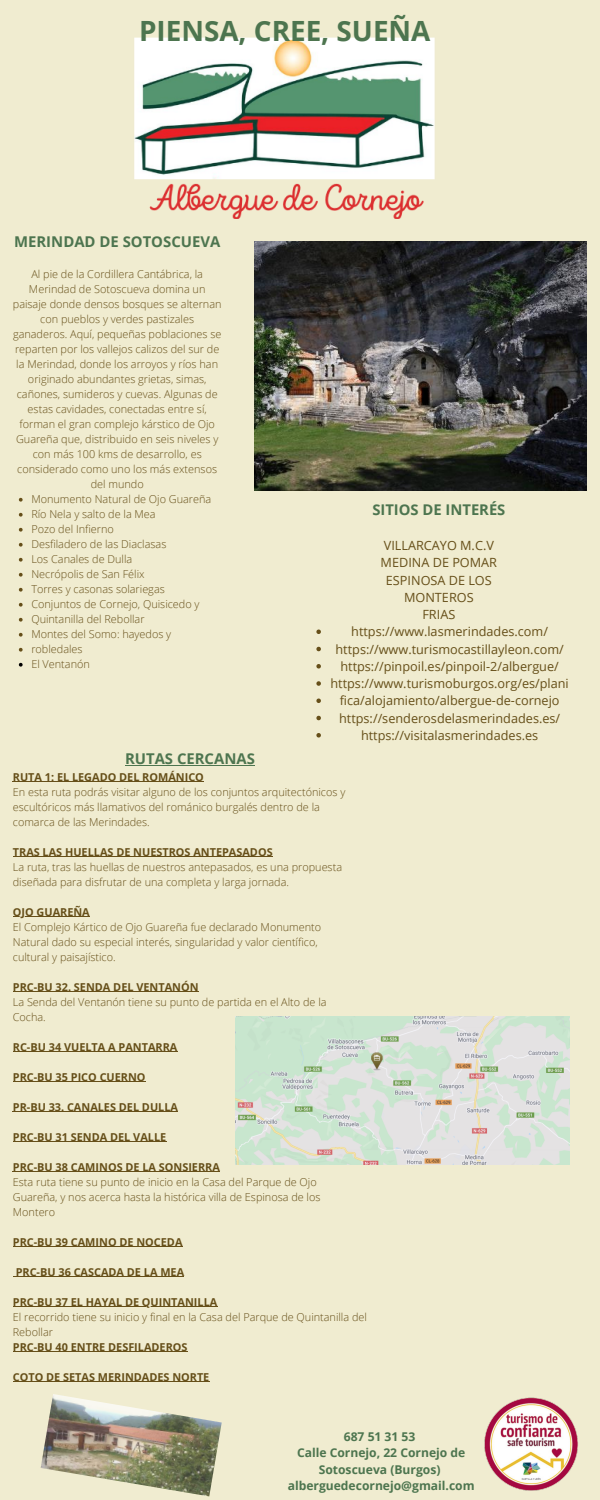
<style>
.page{position:relative;width:600px;height:1500px;background:#f0ecd0}
.page>*{position:absolute;margin:0;border:0;box-sizing:border-box;transform-origin:0 0}
.t1{font:700 27.9px "Open Sans";color:#4d754f}
.t2{font:700 14.9px "Open Sans";color:#4d754f}
.t3{font:700 14.8px "Open Sans";color:#4d754f}
.t4{font:12.7px "Open Sans";color:#664f19}
.t5{font:700 12.1px/16.5px "Open Sans";color:#4d754f;text-align:center}
.t6{font:300 10.9px "Open Sans";color:#664f19}
.t7{font:700 10.9px "Open Sans";color:#664f19}
</style>
<div class="page">
<img style="left:134px;top:37px;width:301px;height:182px">
<img style="left:484px;top:1397px;width:94px;height:94px">
<img style="left:41px;top:1394px;width:181px;height:102px">
<img style="left:255px;top:241px;width:332px;height:249px">
<svg style="left:19px;top:498px;width:4px;height:4px"></svg>
<svg style="left:19px;top:513px;width:4px;height:4px"></svg>
<svg style="left:19px;top:528px;width:4px;height:4px"></svg>
<svg style="left:19px;top:543px;width:4px;height:4px"></svg>
<svg style="left:19px;top:558px;width:4px;height:4px"></svg>
<svg style="left:19px;top:573px;width:4px;height:4px"></svg>
<svg style="left:19px;top:588px;width:4px;height:4px"></svg>
<svg style="left:19px;top:603px;width:4px;height:4px"></svg>
<svg style="left:19px;top:618px;width:4px;height:4px"></svg>
<svg style="left:19px;top:633px;width:4px;height:4px"></svg>
<svg style="left:19px;top:648px;width:4px;height:4px"></svg>
<svg style="left:19px;top:663px;width:4px;height:4px"></svg>
<hr style="left:125px;top:765px;width:130px;height:1px;background:#4d754f">
<hr style="left:13px;top:782px;width:191px;height:1px;background:#664f19">
<hr style="left:13px;top:857px;width:260px;height:1px;background:#664f19">
<hr style="left:13px;top:917px;width:77px;height:1px;background:#664f19">
<hr style="left:13px;top:992px;width:186px;height:1px;background:#664f19">
<hr style="left:13px;top:1052px;width:164px;height:1px;background:#664f19">
<hr style="left:13px;top:1082px;width:133px;height:1px;background:#664f19">
<hr style="left:13px;top:1112px;width:165px;height:1px;background:#664f19">
<hr style="left:13px;top:1142px;width:153px;height:1px;background:#664f19">
<hr style="left:13px;top:1172px;width:207px;height:1px;background:#664f19">
<hr style="left:13px;top:1247px;width:170px;height:1px;background:#664f19">
<hr style="left:16px;top:1277px;width:168px;height:1px;background:#664f19">
<hr style="left:13px;top:1307px;width:204px;height:1px;background:#664f19">
<hr style="left:13px;top:1352px;width:175px;height:1px;background:#664f19">
<hr style="left:13px;top:1382px;width:196px;height:1px;background:#664f19">
<img style="left:235px;top:1017px;width:334px;height:147px">
<svg style="left:316px;top:630px;width:5px;height:4px"></svg>
<svg style="left:316px;top:647px;width:5px;height:4px"></svg>
<svg style="left:316px;top:664px;width:5px;height:5px"></svg>
<svg style="left:316px;top:681px;width:5px;height:5px"></svg>
<svg style="left:316px;top:699px;width:5px;height:4px"></svg>
<svg style="left:316px;top:716px;width:5px;height:4px"></svg>
<svg style="left:316px;top:733px;width:5px;height:5px"></svg>
<p class="t1" style="left:139px;top:12px;width:293px">PIENSA, CREE, SUEÑA</p>
<p class="t2" style="left:14px;top:231px;width:208px">MERINDAD DE SOTOSCUEVA</p>
<p class="t6" style="left:31px;top:266px;width:173px">Al pie de la Cordillera Cantábrica, la</p>
<p class="t6" style="left:29px;top:281px;width:178px">Merindad de Sotoscueva domina un</p>
<p class="t6" style="left:13px;top:296px;width:210px">paisaje donde densos bosques se alternan</p>
<p class="t6" style="left:40px;top:311px;width:155px">con pueblos y verdes pastizales</p>
<p class="t6" style="left:13px;top:326px;width:210px">ganaderos. Aquí, pequeñas poblaciones se</p>
<p class="t6" style="left:15px;top:341px;width:206px">reparten por los vallejos calizos del sur de</p>
<p class="t6" style="left:16px;top:356px;width:203px">la Merindad, donde los arroyos y ríos han</p>
<p class="t6" style="left:28px;top:371px;width:180px">originado abundantes grietas, simas,</p>
<p class="t6" style="left:17px;top:386px;width:202px">cañones, sumideros y cuevas. Algunas de</p>
<p class="t6" style="left:28px;top:401px;width:181px">estas cavidades, conectadas entre sí,</p>
<p class="t6" style="left:19px;top:416px;width:197px">forman el gran complejo kárstico de Ojo</p>
<p class="t6" style="left:16px;top:431px;width:204px">Guareña que, distribuido en seis niveles y</p>
<p class="t6" style="left:33px;top:446px;width:171px">con más 100 kms de desarrollo, es</p>
<p class="t6" style="left:17px;top:461px;width:201px">considerado como uno los más extensos</p>
<p class="t6" style="left:91px;top:476px;width:54px">del mundo</p>
<p class="t6" style="left:31px;top:491px;width:181px">Monumento Natural de Ojo Guareña</p>
<p class="t6" style="left:31px;top:506px;width:126px">Río Nela y salto de la Mea</p>
<p class="t6" style="left:31px;top:521px;width:84px">Pozo del Infierno</p>
<p class="t6" style="left:31px;top:536px;width:137px">Desfiladero de las Diaclasas</p>
<p class="t6" style="left:31px;top:551px;width:102px">Los Canales de Dulla</p>
<p class="t6" style="left:31px;top:566px;width:115px">Necrópolis de San Félix</p>
<p class="t6" style="left:31px;top:581px;width:135px">Torres y casonas solariegas</p>
<p class="t6" style="left:31px;top:596px;width:170px">Conjuntos de Cornejo, Quisicedo y</p>
<p class="t6" style="left:31px;top:611px;width:115px">Quintanilla del Rebollar</p>
<p class="t6" style="left:31px;top:626px;width:141px">Montes del Somo: hayedos y</p>
<p class="t6" style="left:31px;top:641px;width:53px">robledales</p>
<p class="t6" style="left:31px;top:656px;width:60px">El Ventanón</p>
<p class="t3" style="left:372px;top:499px;width:135px">SITIOS DE INTERÉS</p>
<p class="t4" style="left:384px;top:536px;width:112px">VILLARCAYO M.C.V</p>
<p class="t4" style="left:381px;top:554px;width:118px">MEDINA DE POMAR</p>
<p class="t4" style="left:386px;top:571px;width:107px">ESPINOSA DE LOS</p>
<p class="t4" style="left:404px;top:588px;width:71px">MONTEROS</p>
<p class="t4" style="left:422px;top:605px;width:34px">FRIAS</p>
<p class="t4" style="left:351px;top:623px;width:198px">https://www.lasmerindades.com/</p>
<p class="t4" style="left:336px;top:640px;width:230px">https://www.turismocastillayleon.com/</p>
<p class="t4" style="left:340px;top:657px;width:220px">https://pinpoil.es/pinpoil-2/albergue/</p>
<p class="t4" style="left:330px;top:674px;width:240px">https://www.turismoburgos.org/es/plani</p>
<p class="t4" style="left:340px;top:692px;width:221px">fica/alojamiento/albergue-de-cornejo</p>
<p class="t4" style="left:339px;top:709px;width:223px">https://senderosdelasmerindades.es/</p>
<p class="t4" style="left:361px;top:726px;width:179px">https://visitalasmerindades.es</p>
<p class="t2" style="left:125px;top:748px;width:131px">RUTAS CERCANAS</p>
<p class="t7" style="left:13px;top:769px;width:193px">RUTA 1: EL LEGADO DEL ROMÁNICO</p>
<p class="t6" style="left:13px;top:784px;width:334px">En esta ruta podrás visitar alguno de los conjuntos arquitectónicos y</p>
<p class="t6" style="left:13px;top:799px;width:309px">escultóricos más llamativos del románico burgalés dentro de la</p>
<p class="t6" style="left:13px;top:814px;width:139px">comarca de las Merindades.</p>
<p class="t7" style="left:13px;top:844px;width:261px">TRAS LAS HUELLAS DE NUESTROS ANTEPASADOS</p>
<p class="t6" style="left:13px;top:859px;width:331px">La ruta, tras las huellas de nuestros antepasados, es una propuesta</p>
<p class="t6" style="left:13px;top:874px;width:278px">diseñada para disfrutar de una completa y larga jornada.</p>
<p class="t7" style="left:13px;top:904px;width:78px">OJO GUAREÑA</p>
<p class="t6" style="left:13px;top:919px;width:310px">El Complejo Kártico de Ojo Guareña fue declarado Monumento</p>
<p class="t6" style="left:13px;top:934px;width:306px">Natural dado su especial interés, singularidad y valor científico,</p>
<p class="t6" style="left:13px;top:949px;width:104px">cultural y paisajístico.</p>
<p class="t7" style="left:13px;top:979px;width:187px">PRC-BU 32. SENDA DEL VENTANÓN</p>
<p class="t6" style="left:13px;top:994px;width:315px">La Senda del Ventanón tiene su punto de partida en el Alto de la</p>
<p class="t6" style="left:13px;top:1009px;width:35px">Cocha.</p>
<p class="t7" style="left:13px;top:1039px;width:166px">RC-BU 34 VUELTA A PANTARRA</p>
<p class="t7" style="left:13px;top:1069px;width:134px">PRC-BU 35 PICO CUERNO</p>
<p class="t7" style="left:13px;top:1099px;width:167px">PR-BU 33. CANALES DEL DULLA</p>
<p class="t7" style="left:13px;top:1129px;width:155px">PRC-BU 31 SENDA DEL VALLE</p>
<p class="t7" style="left:13px;top:1159px;width:209px">PRC-BU 38 CAMINOS DE LA SONSIERRA</p>
<p class="t6" style="left:13px;top:1174px;width:305px">Esta ruta tiene su punto de inicio en la Casa del Parque de Ojo</p>
<p class="t6" style="left:13px;top:1189px;width:309px">Guareña, y nos acerca hasta la histórica villa de Espinosa de los</p>
<p class="t6" style="left:13px;top:1204px;width:44px">Montero</p>
<p class="t7" style="left:13px;top:1234px;width:171px">PRC-BU 39 CAMINO DE NOCEDA</p>
<p class="t7" style="left:16px;top:1264px;width:170px">PRC-BU 36 CASCADA DE LA MEA</p>
<p class="t7" style="left:13px;top:1294px;width:206px">PRC-BU 37 EL HAYAL DE QUINTANILLA</p>
<p class="t6" style="left:13px;top:1309px;width:356px">El recorrido tiene su inicio y final en la Casa del Parque de Quintanilla del</p>
<p class="t6" style="left:13px;top:1324px;width:42px">Rebollar</p>
<p class="t7" style="left:13px;top:1339px;width:176px">PRC-BU 40 ENTRE DESFILADEROS</p>
<p class="t7" style="left:13px;top:1369px;width:198px">COTO DE SETAS MERINDADES NORTE</p>
<p class="t5" style="left:344px;top:1428px;width:73px">687 51 31 53</p>
<p class="t5" style="left:297px;top:1444px;width:170px">Calle Cornejo, 22 Cornejo de<br>Sotoscueva (Burgos)</p>
<p class="t5" style="left:288px;top:1477px;width:188px">alberguedecornejo@gmail.com</p>
</div>
